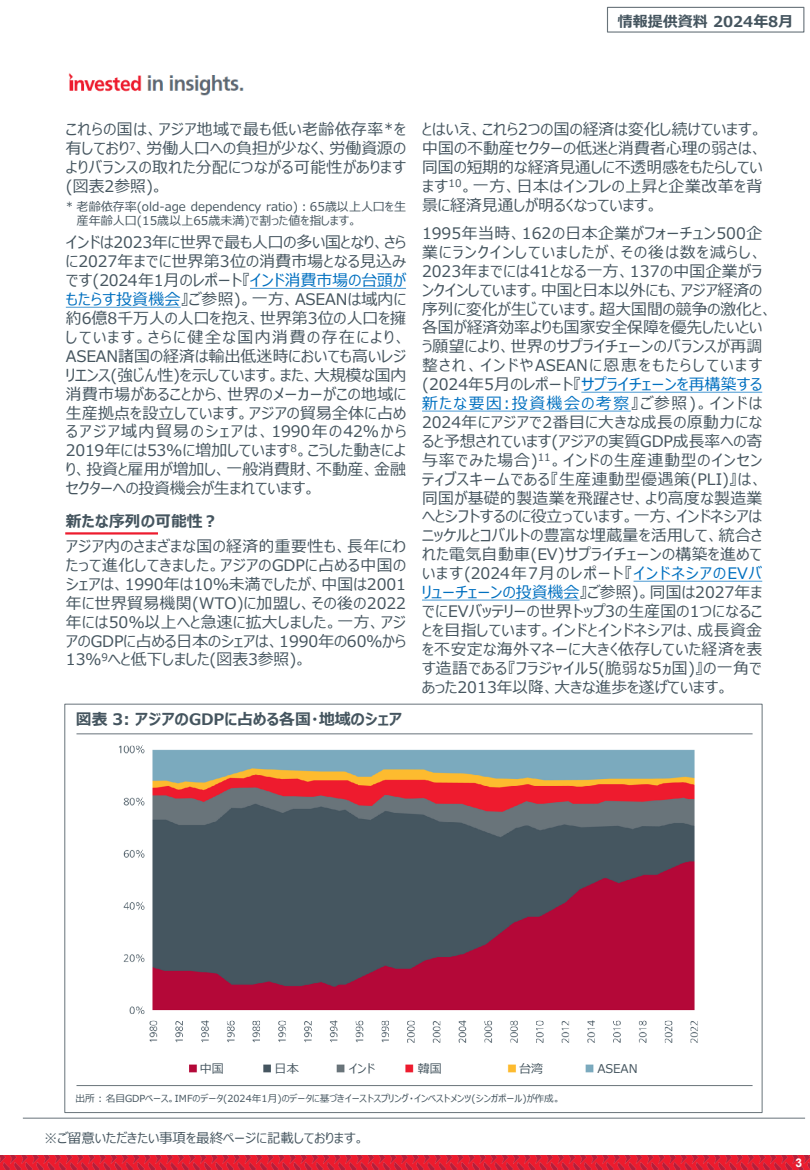
<style>
.page{position:relative;width:810px;height:1170px;background:#fff}
.page>*{position:absolute;margin:0;border:0;box-sizing:border-box;transform-origin:0 0}
.t1{font:15.9px/18.9px "Meiryo UI";letter-spacing:.02em;color:#45555f;text-align:justify}
.t2{font:700 15.9px "Meiryo UI";color:#45555f}
.t3{font:700 15px "Meiryo UI";color:#45555f}
.t4{font:13.5px "Meiryo UI";color:#45555f}
.t5{font:12px/14.4px "Meiryo UI";color:#45555f}
.t6{font:700 12px "Arial";color:#fff}
.t7{font:9.75px "Meiryo UI";color:#45555f}
.s1{color:#0070c0}
</style>
<div class="page">
<img style="left:0;top:1155px;width:810px;height:15px">
<hr style="left:23px;top:1118px;width:782px;height:1px;background:#68737a">
<img style="left:68px;top:73px;width:176px;height:23px">
<div style="left:607px;top:7px;width:197px;height:26px;border:1px solid #68737a"></div>
<hr style="left:76px;top:733px;width:677px;height:1px;background:#68737a">
<hr style="left:76px;top:1085px;width:677px;height:1px;background:#68737a">
<img style="left:119px;top:745px;width:579px;height:328px">
<div style="left:198px;top:1061px;width:51px;height:15px;background:#fff"></div>
<div style="left:273px;top:1061px;width:50px;height:15px;background:#fff"></div>
<div style="left:347px;top:1061px;width:51px;height:15px;background:#fff"></div>
<div style="left:416px;top:1061px;width:71px;height:15px;background:#fff"></div>
<div style="left:517px;top:1061px;width:60px;height:15px;background:#fff"></div>
<div style="left:595px;top:1061px;width:83px;height:15px;background:#fff"></div>
<svg style="left:581px;top:392px;width:181px;height:1px"></svg>
<svg style="left:422px;top:411px;width:209px;height:1px"></svg>
<svg style="left:634px;top:581px;width:128px;height:1px"></svg>
<svg style="left:422px;top:600px;width:158px;height:1px"></svg>
<svg style="left:250px;top:288px;width:156px;height:1px"></svg>
<svg style="left:66px;top:307px;width:115px;height:1px"></svg>
<hr style="left:65px;top:532px;width:93px;height:3px;background:#ed1c2e">
<p class="t3" style="left:618px;top:11px;width:177px">情報提供資料 2024年8月</p>
<p class="t1" style="left:66px;top:121px;width:342px">これらの国は、アジア地域で最も低い老齢依存率*を有しており<sup>7</sup>、労働人口への負担が少なく、労働資源のよりバランスの取れた分配につながる可能性があります(図表2参照)。</p>
<p class="t1" style="left:422px;top:121px;width:342px">とはいえ、これら2つの国の経済は変化し続けています。中国の不動産セクターの低迷と消費者心理の弱さは、同国の短期的な経済見通しに不透明感をもたらしています<sup>10</sup>。一方、日本はインフレの上昇と企業改革を背景に経済見通しが明るくなっています。</p>
<p class="t1" style="left:422px;top:225px;width:352px;text-align:left">1995年当時、162の日本企業がフォーチュン500企業にランクインしていましたが、その後は数を減らし、<br>2023年までには41となる一方、137の中国企業がランクインしています。中国と日本以外にも、アジア経済の序列に変化が生じています。超大国間の競争の激化と、各国が経済効率よりも国家安全保障を優先したいという願望により、世界のサプライチェーンのバランスが再調整され、インドやASEANに恩恵をもたらしています(2024年5月のレポート『<span class="s1">サプライチェーンを再構築する新たな要因:投資機会の考察</span>』ご参照)。インドは<br>2024年にアジアで2番目に大きな成長の原動力になると予想されています(アジアの実質GDP成長率への寄与率でみた場合)<sup>11</sup>。インドの生産連動型のインセンティブスキームである『生産連動型優遇策(PLI)』は、同国が基礎的製造業を飛躍させ、より高度な製造業へとシフトするのに役立っています。一方、インドネシアはニッケルとコバルトの豊富な埋蔵量を活用して、統合された電気自動車(EV)サプライチェーンの構築を進めています(2024年7月のレポート『<span class="s1">インドネシアのEVバリューチェーンの投資機会</span>』ご参照)。同国は2027年までにEVバッテリーの世界トップ3の生産国の1つになることを目指しています。インドとインドネシアは、成長資金を不安定な海外マネーに大きく依存していた経済を表す造語である『フラジャイル5(脆弱な5ヵ国)』の一角であった2013年以降、大きな進歩を遂げています。</p>
<p class="t5" style="left:77px;top:200px;width:331px;text-indent:-11px">* 老齢依存率(old-age dependency ratio)：65歳以上人口を生産年齢人口(15歳以上65歳未満)で割った値を指します。</p>
<p class="t1" style="left:66px;top:234px;width:342px">インドは2023年に世界で最も人口の多い国となり、さらに2027年までに世界第3位の消費市場となる見込みです(2024年1月のレポート『<span class="s1">インド消費市場の台頭がもたらす投資機会</span>』ご参照)。一方、ASEANは域内に約6億8千万人の人口を抱え、世界第3位の人口を擁しています。さらに健全な国内消費の存在により、ASEAN諸国の経済は輸出低迷時においても高いレジリエンス(強じん性)を示しています。また、大規模な国内消費市場があることから、世界のメーカーがこの地域に生産拠点を設立しています。アジアの貿易全体に占めるアジア域内貿易のシェアは、1990年の42%から2019年には53%に増加しています<sup>8</sup>。こうした動きにより、投資と雇用が増加し、一般消費財、不動産、金融セクターへの投資機会が生まれています。</p>
<p class="t2" style="left:66px;top:510px;width:154px">新たな序列の可能性？</p>
<p class="t1" style="left:66px;top:538px;width:342px">アジア内のさまざまな国の経済的重要性も、長年にわたって進化してきました。アジアのGDPに占める中国のシェアは、1990年は10％未満でしたが、中国は2001年に世界貿易機関(WTO)に加盟し、その後の2022年には50％以上へと急速に拡大しました。一方、アジアのGDPに占める日本のシェアは、1990年の60％から13％<sup>9</sup>へと低下しました(図表3参照)。</p>
<p class="t2" style="left:76px;top:708px;width:328px">図表 3: アジアのGDPに占める各国・地域のシェア</p>
<p class="t5" style="left:200px;top:1062px;width:26px">中国</p>
<p class="t5" style="left:275px;top:1062px;width:26px">日本</p>
<p class="t5" style="left:349px;top:1062px;width:28px">インド</p>
<p class="t5" style="left:418px;top:1062px;width:26px">韓国</p>
<p class="t5" style="left:519px;top:1062px;width:26px">台湾</p>
<p class="t5" style="left:597px;top:1062px;width:42px">ASEAN</p>
<p class="t7" style="left:75px;top:1091px;width:487px">出所 : 名目GDPベース。IMFのデータ(2024年1月)のデータに基づきイーストスプリング・インベストメンツ(シンガポール)が作成。</p>
<p class="t4" style="left:44px;top:1129px;width:322px">※ご留意いただきたい事項を最終ページに記載しております。</p>
<p class="t6" style="left:796px;top:1155px;width:8px">3</p>
</div>
